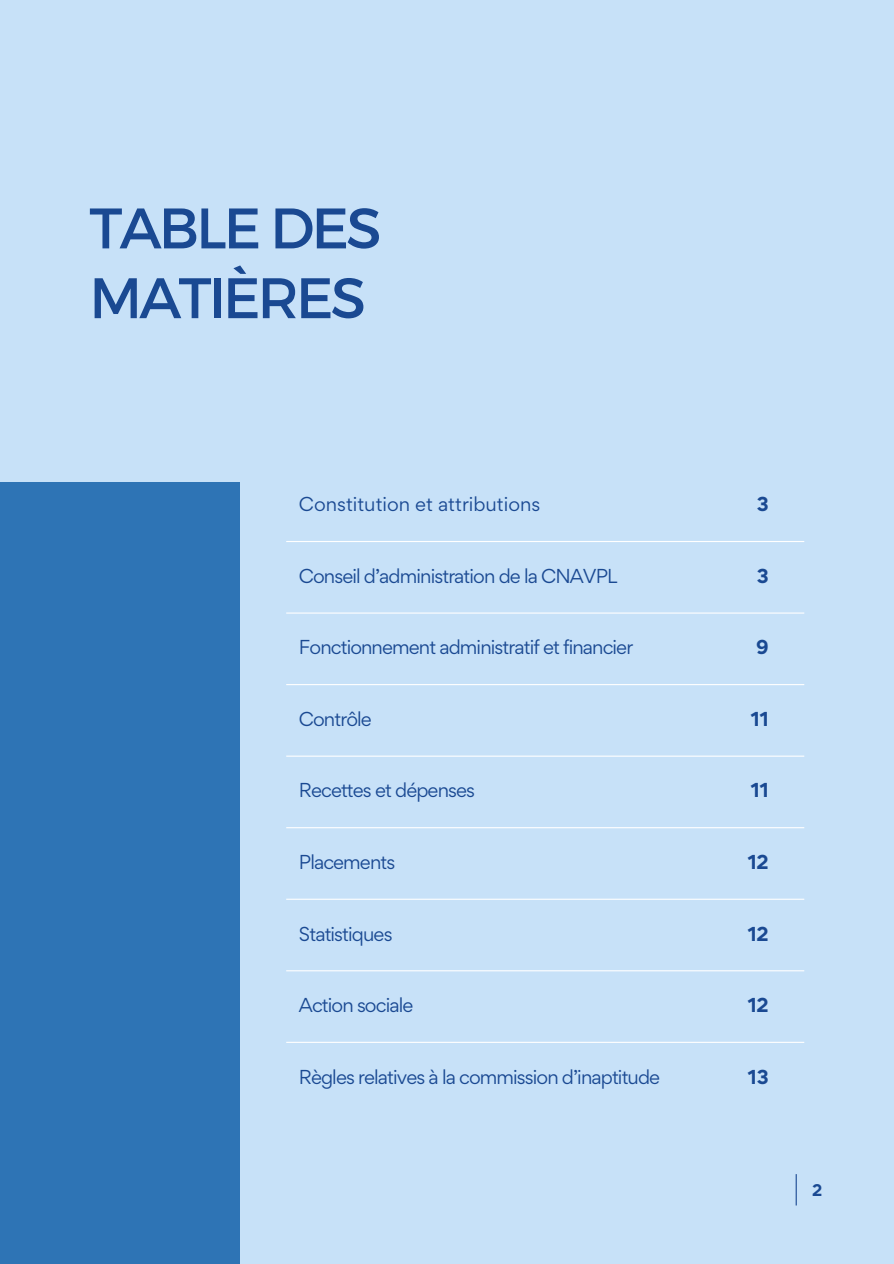
<style>
.page{position:relative;width:894px;height:1264px;background:#fff}
.page>*{position:absolute;margin:0;border:0;box-sizing:border-box;transform-origin:0 0}
.t1{font:57px/69.8px "Montserrat";letter-spacing:-.05em;color:#1a4992}
.t2{font:18px "Gordita";letter-spacing:-.05em;color:#1a4992}
.t3{font:18px "Gordita";color:#1a4992}
.t4{font:700 18px "Gordita";color:#1a4992}
.t5{font:700 15px "Gordita";color:#1a4992}
</style>
<div class="page">
<div style="left:0;top:0;width:893px;height:1263px;background:#c7e1f8"></div>
<hr style="left:286px;top:541px;width:518px;height:1px;background:#fff">
<hr style="left:286px;top:612px;width:518px;height:1px;background:#fff">
<hr style="left:286px;top:684px;width:518px;height:1px;background:#fff">
<hr style="left:286px;top:755px;width:518px;height:1px;background:#fff">
<hr style="left:286px;top:827px;width:518px;height:1px;background:#fff">
<hr style="left:286px;top:898px;width:518px;height:1px;background:#fff">
<hr style="left:286px;top:970px;width:518px;height:1px;background:#fff">
<hr style="left:286px;top:1041px;width:518px;height:1px;background:#fff">
<div style="left:0;top:482px;width:240px;height:781px;background:#2e74b5"></div>
<hr style="left:795px;top:1174px;width:1px;height:31px;background:#1a4992">
<h1 class="t1" style="left:89px;top:193px;width:294px">TABLE DES<br>MATIÈRES</h1>
<p class="t3" style="left:299px;top:491px;width:243px">Constitution et attributions</p>
<p class="t4" style="left:756px;top:490px;width:13px">3</p>
<p class="t2" style="left:299px;top:562px;width:320px">Conseil d’administration de la CNAVPL</p>
<p class="t4" style="left:756px;top:561px;width:13px">3</p>
<p class="t2" style="left:299px;top:634px;width:335px">Fonctionnement administratif et financier</p>
<p class="t4" style="left:756px;top:633px;width:14px">9</p>
<p class="t2" style="left:299px;top:705px;width:74px">Contrôle</p>
<p class="t4" style="left:750px;top:704px;width:19px">11</p>
<p class="t2" style="left:299px;top:777px;width:177px">Recettes et dépenses</p>
<p class="t4" style="left:750px;top:776px;width:19px">11</p>
<p class="t2" style="left:299px;top:848px;width:98px">Placements</p>
<p class="t4" style="left:747px;top:847px;width:23px">12</p>
<p class="t2" style="left:299px;top:920px;width:95px">Statistiques</p>
<p class="t4" style="left:747px;top:919px;width:23px">12</p>
<p class="t2" style="left:299px;top:991px;width:116px">Action sociale</p>
<p class="t4" style="left:747px;top:990px;width:23px">12</p>
<p class="t2" style="left:299px;top:1063px;width:362px">Règles relatives à la commission d’inaptitude</p>
<p class="t4" style="left:747px;top:1062px;width:22px">13</p>
<p class="t5" style="left:811px;top:1178px;width:12px">2</p>
</div>
